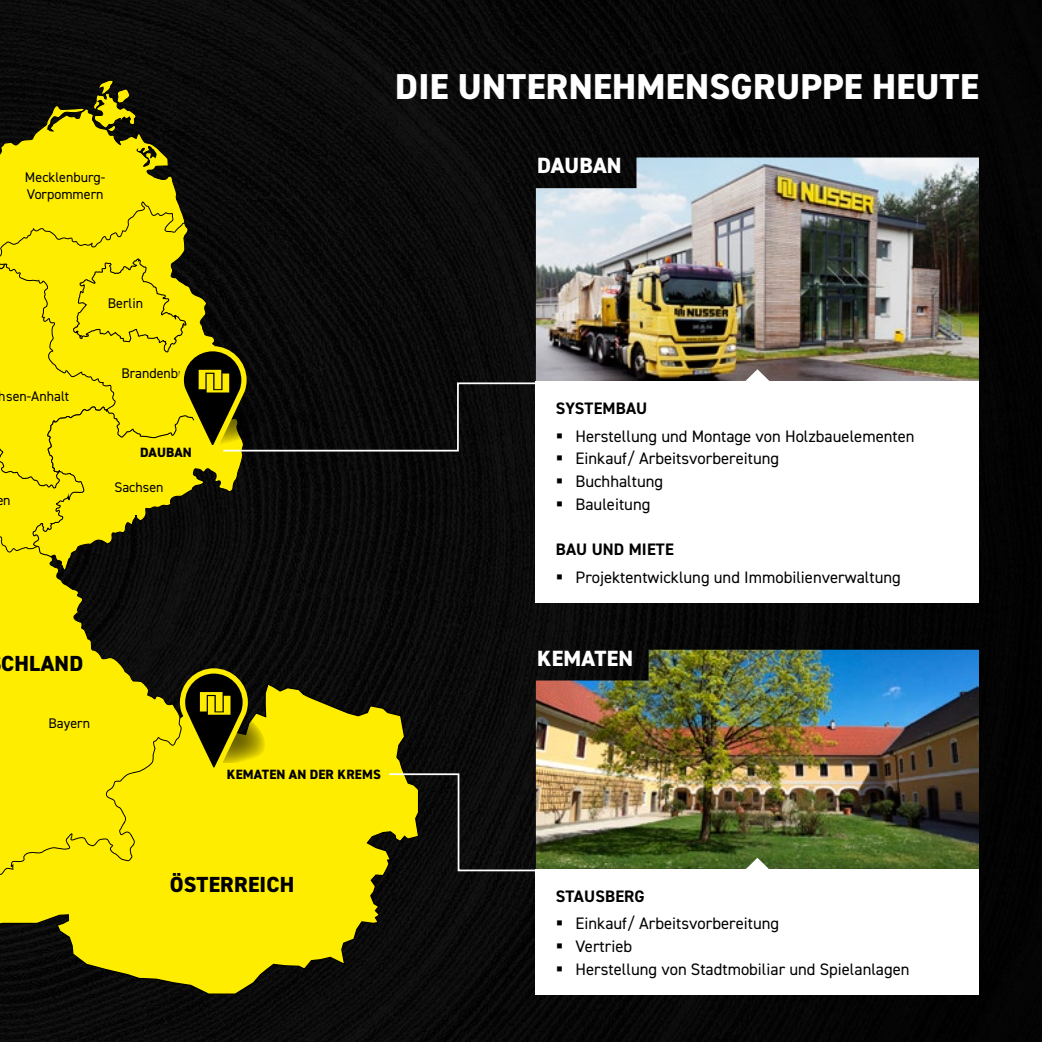
<style>
.page{position:relative;width:1042px;height:1042px;background:#fff}
.page>*{position:absolute;margin:0;border:0;box-sizing:border-box;transform-origin:0 0}
.t1{font:800 36.05px "DIN2014";letter-spacing:.01em;color:#fff}
.t2{font:800 22.05px "DIN2014";letter-spacing:.005em;color:#fff}
.t3{font:800 21.88px "DIN2014";letter-spacing:.01em;color:#000}
.t4{font:16.62px/22.8px "DIN2014";color:#000}
.t5{font:700 16.62px "DIN2014";letter-spacing:.01em;color:#000}
.t6{font:14px/16.8px "DIN2014";color:#000}
.t7{font:800 13.47px "DIN2014";letter-spacing:.01em;color:#000}
</style>
<div class="page">
<img style="left:0;top:0;width:1042px;height:1042px">
<svg style="left:0;top:682px;width:420px;height:313px;background:#b7aa03"></svg>
<svg style="left:0;top:573px;width:182px;height:316px;background:#d2c302"></svg>
<div style="left:536px;top:869px;width:443px;height:125px;background:#fff"></div>
<svg style="left:177px;top:666px;width:92px;height:109px;background:#756d02"></svg>
<div style="left:222px;top:763px;width:164px;height:21px;background:#ffed00"></div>
<img style="left:537px;top:157px;width:442px;height:224px">
<img style="left:536px;top:650px;width:443px;height:219px">
<svg style="left:742px;top:369px;width:30px;height:12px"></svg>
<svg style="left:742px;top:858px;width:30px;height:11px"></svg>
<svg style="left:0;top:80px;width:537px;height:493px;background:#534e08"></svg>
<svg style="left:388px;top:772px;width:151px;height:100px;background:#302e13"></svg>
<div style="left:536px;top:381px;width:443px;height:222px;background:#fff"></div>
<p class="t6" style="left:25px;top:169px;width:82px">Mecklenburg-<br>Vorpommern</p>
<h1 class="t1" style="left:395px;top:63px;width:585px">DIE UNTERNEHMENSGRUPPE HEUTE</h1>
<h2 class="t2" style="left:537px;top:151px;width:86px">DAUBAN</h2>
<p class="t6" style="left:-1px;top:387px;width:72px">hsen-Anhalt</p>
<p class="t6" style="left:3px;top:491px;width:9px">n</p>
<p class="t6" style="left:108px;top:295px;width:37px">Berlin</p>
<p class="t6" style="left:121px;top:364px;width:78px">Brandenburg</p>
<p class="t7" style="left:140px;top:444px;width:53px">DAUBAN</p>
<p class="t6" style="left:114px;top:478px;width:51px">Sachsen</p>
<h3 class="t3" style="left:1px;top:649px;width:84px">CHLAND</h3>
<p class="t6" style="left:49px;top:715px;width:43px">Bayern</p>
<p class="t7" style="left:227px;top:765px;width:155px">KEMATEN AN DER KREMS</p>
<h3 class="t3" style="left:170px;top:870px;width:126px">ÖSTERREICH</h3>
<p class="t5" style="left:556px;top:397px;width:93px">SYSTEMBAU</p>
<p class="t4" style="left:575px;top:424px;width:340px">Herstellung und Montage von Holzbauelementen<br>Einkauf/ Arbeitsvorbereitung<br>Buchhaltung<br>Bauleitung</p>
<p class="t5" style="left:556px;top:539px;width:119px">BAU UND MIETE</p>
<p class="t4" style="left:575px;top:566px;width:327px">Projektentwicklung und Immobilienverwaltung</p>
<h2 class="t2" style="left:537px;top:643px;width:97px">KEMATEN</h2>
<p class="t5" style="left:556px;top:885px;width:90px">STAUSBERG</p>
<p class="t4" style="left:575px;top:912px;width:336px">Einkauf/ Arbeitsvorbereitung<br>Vertrieb<br>Herstellung von Stadtmobiliar und Spielanlagen</p>
</div>
